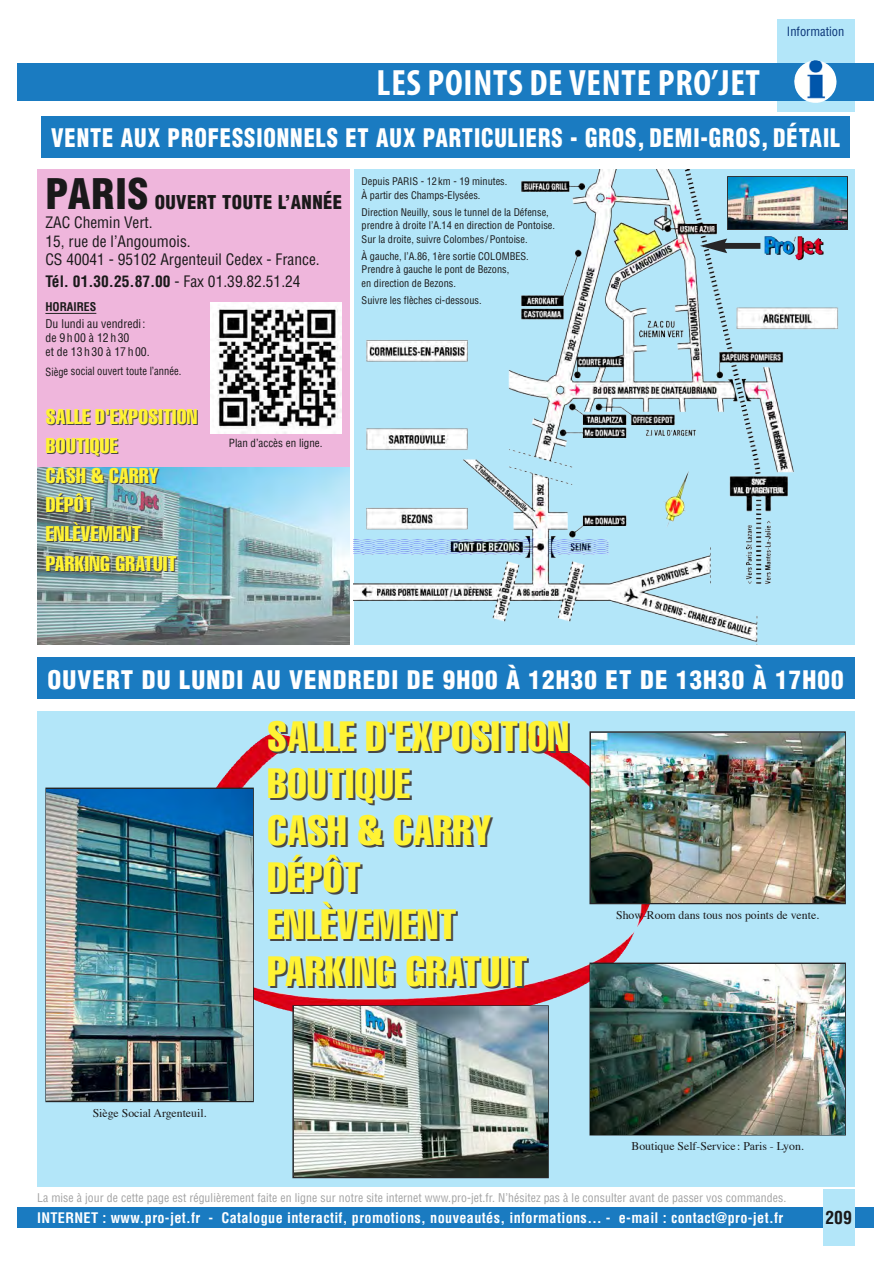
<style>
.page{position:relative;width:893px;height:1263px;background:#fff}
.page>*{position:absolute;margin:0;border:0;box-sizing:border-box;transform-origin:0 0}
.t1{font:extra-condensed 41.7px/47.1px "Helvetica";letter-spacing:.015em;color:#fff333}
.t2{font:700 condensed 36.75px "Myriad Pro";letter-spacing:.02em;color:#fff}
.t3{font:900 condensed 25.05px "Helvetica";letter-spacing:.04em;color:#fff;scale:.9 1}
.t4{font:900 condensed 25.05px "Helvetica";letter-spacing:.04em;color:#fff}
.t5{font:extra-condensed 21px/29.4px "Helvetica";letter-spacing:.015em;color:#fff333}
.t6{font:900 condensed 18.6px "Helvetica";letter-spacing:.025em;color:#1a191a}
.t7{font:700 condensed 17.7px "Helvetica";color:#1a191a}
.t8{font:condensed 15.45px/18.3px "Helvetica";color:#1a191a}
.t9{font:700 condensed 15.45px "Helvetica";color:#1a191a}
.t10{font:700 condensed 14.25px "Helvetica";letter-spacing:.025em;color:#fff}
.t11{font:condensed 12.45px "Helvetica";color:#0a3477}
.t12{font:condensed 11.7px "Helvetica";letter-spacing:.005em;color:#a3a3a3}
.t13{font:11.7px "Times";color:#1a191a}
.t14{font:condensed 11.7px/14.1px "Helvetica";color:#1a191a}
.t15{font:700 condensed 11.7px "Helvetica";letter-spacing:-.005em;color:#1a191a}
.t16{font:condensed 11.1px "Helvetica";color:#1a191a;scale:.95 1}
.t17{font:condensed 10.95px "Helvetica";color:#1a191a}
.t18{font:condensed 10.35px/13.2px "Helvetica";color:#1a191a}
.s1{font-size:41.1px}
.s2{font-weight:400}
</style>
<div class="page">
<img style="left:354px;top:170px;width:500px;height:475px">
<svg style="left:700px;top:239px;width:60px;height:14px"></svg>
<div style="left:41px;top:116px;width:809px;height:41px;background:#1a7bc1"></div>
<img style="left:764px;top:236px;width:32px;height:19px">
<div style="left:727px;top:176px;width:121px;height:54px;border:1px solid #272627"></div>
<img style="left:728px;top:178px;width:118px;height:50px">
<div style="left:37px;top:170px;width:313px;height:475px;background:#efb6dc"></div>
<img style="left:37px;top:468px;width:312px;height:177px">
<img style="left:210px;top:302px;width:131px;height:131px">
<hr style="left:45px;top:313px;width:51px;height:1px;background:#272627">
<div style="left:37px;top:657px;width:817px;height:42px;background:#1a7bc1"></div>
<div style="left:37px;top:712px;width:817px;height:475px;background:#b3e6f9"></div>
<img style="left:538px;top:751px;width:102px;height:176px">
<div style="left:45px;top:788px;width:209px;height:314px;border:1px solid #272627"></div>
<img style="left:47px;top:789px;width:205px;height:312px">
<div style="left:589px;top:963px;width:256px;height:173px;border:1px solid #272627"></div>
<img style="left:591px;top:964px;width:253px;height:170px">
<div style="left:589px;top:731px;width:256px;height:173px;border:1px solid #272627"></div>
<img style="left:591px;top:733px;width:253px;height:170px">
<div style="left:292px;top:1005px;width:257px;height:173px;border:1px solid #272627"></div>
<img style="left:294px;top:1007px;width:253px;height:169px">
<div style="left:777px;top:19px;width:77px;height:93px;background:#b3e6f9"></div>
<div style="left:18px;top:64px;width:855px;height:37px;background:#1a7bc1"></div>
<div style="left:18px;top:1207px;width:855px;height:21px;background:#1a7bc1"></div>
<div style="left:823px;top:1189px;width:31px;height:56px;background:#b3e6f9"></div>
<img style="left:793px;top:60px;width:44px;height:43px">
<h2 class="t2" style="left:376px;top:60px;width:385px">LES POINTS DE VENTE PRO’JET</h2>
<p class="t11" style="left:786px;top:24px;width:59px">Information</p>
<h3 class="t3" style="left:51px;top:122px;width:878px">VENTE AUX PROFESSIONNELS ET AUX PARTICULIERS - GROS, DEMI-GROS, DÉTAIL</h3>
<p class="t18" style="left:361px;top:175px;width:147px">Depuis PARIS - 12km - 19 minutes.<br>À partir des Champs-Elysées.</p>
<p class="t18" style="left:361px;top:206px;width:195px">Direction Neuilly, sous le tunnel de la Défense, prendre à droite l’A.14 en direction de Pontoise.<br>Sur la droite, suivre Colombes /Pontoise.</p>
<p class="t18" style="left:361px;top:250px;width:169px">À gauche, l’A.86, 1ère sortie COLOMBES.<br>Prendre à gauche le pont de Bezons,<br>en direction de Bezons.</p>
<p class="t18" style="left:361px;top:294px;width:121px">Suivre les flèches ci-dessous.</p>
<h3 class="t6" style="left:45px;top:190px;width:298px"><span class="s1">PARIS</span> OUVERT TOUTE L’ANNÉE</h3>
<h3 class="t8" style="left:45px;top:213px;width:276px">ZAC Chemin Vert.<br>15, rue de l’Angoumois.<br>CS 40041 - 95102 Argenteuil Cedex - France.</h3>
<h3 class="t9" style="left:45px;top:272px;width:257px">Tél. 01.30.25.87.00 <span class="s2">- Fax 01.39.82.51.24</span></h3>
<p class="t15" style="left:45px;top:299px;width:52px">HORAIRES</p>
<p class="t14" style="left:45px;top:316px;width:106px">Du lundi au vendredi : de 9h00 à 12h30<br>et de 13 h 30 à 17 h 00.</p>
<p class="t16" style="left:46px;top:364px;width:144px">Siège social ouvert toute l’année.</p>
<h3 class="t5" style="left:46px;top:401px;width:153px">SALLE D'EXPOSITION<br>BOUTIQUE<br>CASH &amp; CARRY<br>DÉPÔT<br>ENLÈVEMENT<br>PARKING GRATUIT</h3>
<p class="t17" style="left:229px;top:436px;width:95px">Plan d’accès en ligne.</p>
<h3 class="t4" style="left:48px;top:663px;width:797px">OUVERT DU LUNDI AU VENDREDI DE 9H00 À 12H30 ET DE 13H30 À 17H00</h3>
<p class="t13" style="left:93px;top:1102px;width:115px">Siège Social Argenteuil.</p>
<h1 class="t1" style="left:267px;top:712px;width:302px">SALLE D'EXPOSITION<br>BOUTIQUE<br>CASH &amp; CARRY<br>DÉPÔT<br>ENLÈVEMENT<br>PARKING GRATUIT</h1>
<p class="t13" style="left:616px;top:904px;width:204px">Show-Room dans tous nos points de vente.</p>
<p class="t13" style="left:631px;top:1135px;width:174px">Boutique Self-Service: Paris - Lyon.</p>
<p class="t12" style="left:37px;top:1190px;width:750px">La mise à jour de cette page est régulièrement faite en ligne sur notre site internet www.pro-jet.fr. N’hésitez pas à le consulter avant de passer vos commandes.</p>
<h3 class="t10" style="left:37px;top:1209px;width:747px">INTERNET : www.pro-jet.fr - Catalogue interactif, promotions, nouveautés, informations… - e-mail : contact@pro-jet.fr</h3>
<h3 class="t7" style="left:825px;top:1207px;width:28px">209</h3>
</div>
